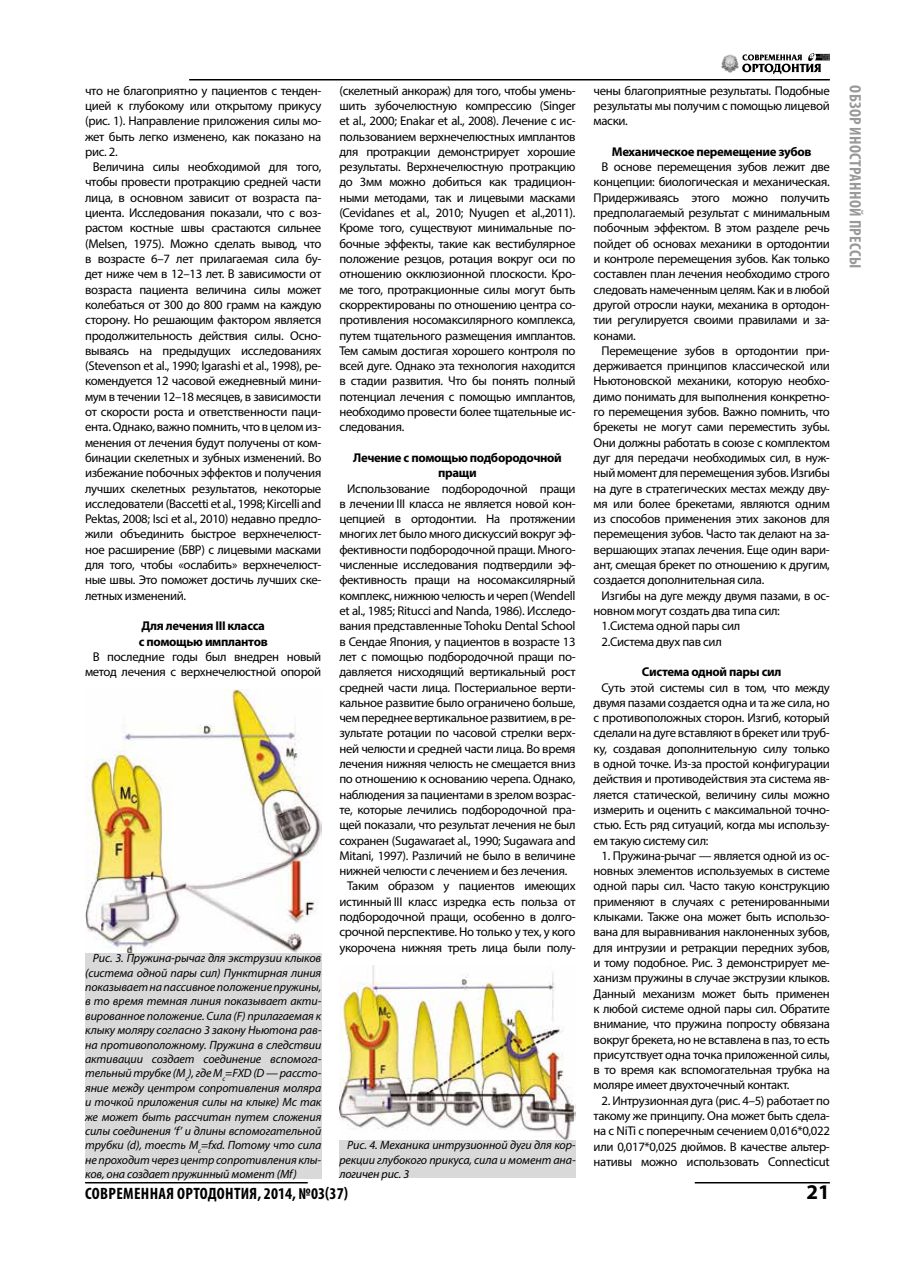
<style>
.page{position:relative;width:915px;height:1276px;background:#fff}
.page>*{position:absolute;margin:0;border:0;box-sizing:border-box;transform-origin:0 0}
.t1{font:700 21px "Myriad Pro";color:#000}
.t2{font:700 condensed 16.5px "Myriad Pro";letter-spacing:.02em;color:#000}
.t3{font:700 condensed 16.5px "Myriad Pro";letter-spacing:.02em;color:#999}
.t4{font:12.75px/15.3px "Myriad Pro";letter-spacing:-.025em;color:#000;text-align:justify}
.t5{font:700 12.75px/15.3px "Myriad Pro";letter-spacing:-.025em;color:#000}
.t6{font:italic 12px/14.4px "Myriad Pro";letter-spacing:-.01em;color:#000;text-align:justify}
</style>
<div class="page">
<hr style="left:189px;top:79px;width:640px;height:1px;background:#000">
<hr style="left:85px;top:1182px;width:222px;height:1px;background:#000">
<hr style="left:694px;top:1182px;width:135px;height:1px;background:#000">
<svg style="left:742px;top:53px;width:87px;height:21px"></svg>
<img style="left:721px;top:55px;width:16px;height:17px">
<img style="left:85px;top:690px;width:236px;height:263px">
<img style="left:339px;top:965px;width:236px;height:175px">
<div style="left:85px;top:953px;width:236px;height:225px;background:#d9d9d9"></div>
<div style="left:339px;top:1140px;width:236px;height:38px;background:#d9d9d9"></div>
<p class="t4" style="left:85px;top:82px;width:238px">что не благоприятно у пациентов с тенден&shy;цией к глубокому или открытому прикусу (рис. 1). Направление приложения силы мо&shy;жет быть легко изменено, как показано на рис. 2.</p>
<p class="t4" style="left:85px;top:159px;width:238px;text-indent:8px">Величина силы необходимой для того, чтобы провести протракцию средней части лица, в основном зависит от возраста па&shy;циента. Исследования показали, что с воз&shy;растом костные швы срастаются сильнее (Melsen, 1975). Можно сделать вывод, что в возрасте 6–7 лет прилагаемая сила бу&shy;дет ниже чем в 12–13 лет. В зависимости от возраста пациента величина силы может колебаться от 300 до 800 грамм на каждую сторону. Но решающим фактором является продолжительность действия силы. Осно&shy;вываясь на предыдущих исследованиях (Stevenson et al., 1990; Igarashi et al., 1998), ре&shy;комендуется 12 часовой ежедневный мини&shy;мум в течении 12–18 месяцев, в зависимости от скорости роста и ответственности паци&shy;ента. Однако, важно помнить, что в целом из&shy;менения от лечения будут получены от ком&shy;бинации скелетных и зубных изменений. Во избежание побочных эффектов и получения лучших скелетных результатов, некоторые исследователи (Baccetti et al., 1998; Kircelli and Pektas, 2008; Isci et al., 2010) недавно предло&shy;жили объединить быстрое верхнечелюст&shy;ное расширение (БВР) с лицевыми масками для того, чтобы «ослабить» верхнечелюст&shy;ные швы. Это поможет достичь лучших ске&shy;летных изменений.</p>
<p class="t5" style="left:139px;top:618px;width:130px">Для лечения III класса с помощью имплантов</p>
<p class="t4" style="left:85px;top:649px;width:238px;text-align:right">В последние годы был внедрен новый метод лечения с верхнечелюстной опорой</p>
<p class="t6" style="left:85px;top:950px;width:238px;text-indent:8px">Рис. 3. Пружина-рычаг для экструзии клыков (система одной пары сил) Пунктирная линия показывает на пассивное положение пружины, в то время темная линия показывает акти&shy;вированное положение. Сила (F) прилагаемая к клыку моляру согласно 3 закону Ньютона рав&shy;на противоположному. Пружина в следствии активации создает соединение вспомога&shy;тельный трубке (M<sub>c</sub>), где M<sub>c</sub>=FXD (D — рассто&shy;яние между центром сопротивления моляра и точкой приложения силы на клыке) Mc так же может быть рассчитан путем сложения силы соединения ‘f’ и длины вспомогательной трубки (d), тоесть M<sub>c</sub>=fxd. Потому что сила не проходит через центр сопротивления клы&shy;ков, она создает пружинный момент (Mf)</p>
<p class="t4" style="left:339px;top:82px;width:238px">(скелетный анкораж) для того, чтобы умень&shy;шить зубочелюстную компрессию (Singer et al., 2000; Enakar et al., 2008). Лечение с ис&shy;пользованием верхнечелюстных имплантов для протракции демонстрирует хорошие результаты. Верхнечелюстную протракцию до 3мм можно добиться как традицион&shy;ными методами, так и лицевыми масками (Cevidanes et al., 2010; Nyugen et al.,2011).<br>Кроме того, существуют минимальные по&shy;бочные эффекты, такие как вестибулярное положение резцов, ротация вокруг оси по отношению окклюзионной плоскости. Кро&shy;ме того, протракционные силы могут быть скорректированы по отношению центра со&shy;противления носомаксилярного комплекса, путем тщательного размещения имплантов.<br>Тем самым достигая хорошего контроля по всей дуге. Однако эта технология находится в стадии развития. Что бы понять полный потенциал лечения с помощью имплантов, необходимо провести более тщательные ис&shy;следования.</p>
<p class="t5" style="left:353px;top:449px;width:210px;text-align:center">Лечение с помощью подбородочной пращи</p>
<p class="t4" style="left:347px;top:480px;width:230px">Использование подбородочной пращи</p>
<p class="t4" style="left:339px;top:496px;width:238px">в лечении III класса не является новой кон-</p>
<p class="t4" style="left:339px;top:511px;width:238px">цепцией в ортодонтии. На протяжении</p>
<p class="t4" style="left:339px;top:526px;width:238px">многих лет было много дискуссий вокруг эф-</p>
<p class="t4" style="left:339px;top:541px;width:238px">фективности подбородочной пращи. Много-</p>
<p class="t4" style="left:339px;top:557px;width:238px">численные исследования подтвердили эф-</p>
<p class="t4" style="left:339px;top:572px;width:238px">фективность пращи на носомаксилярный</p>
<p class="t4" style="left:339px;top:587px;width:238px">комплекс, нижнюю челюсть и череп (Wendell</p>
<p class="t4" style="left:339px;top:603px;width:238px">et al., 1985; Ritucci and Nanda, 1986). Исследо-</p>
<p class="t4" style="left:339px;top:618px;width:238px">вания представленные Tohoku Dental School</p>
<p class="t4" style="left:339px;top:633px;width:238px">в Сендае Япония, у пациентов в возрасте 13</p>
<p class="t4" style="left:339px;top:649px;width:238px">лет с помощью подбородочной пращи по-</p>
<p class="t4" style="left:339px;top:664px;width:238px">давляется нисходящий вертикальный рост</p>
<p class="t4" style="left:339px;top:679px;width:238px">средней части лица. Постериальное верти-</p>
<p class="t4" style="left:339px;top:694px;width:238px">кальное развитие было ограничено больше,</p>
<p class="t4" style="left:339px;top:710px;width:238px">чем переднее вертикальное развитием, в ре-</p>
<p class="t4" style="left:339px;top:725px;width:238px">зультате ротации по часовой стрелки верх-</p>
<p class="t4" style="left:339px;top:740px;width:238px">ней челюсти и средней части лица. Во время</p>
<p class="t4" style="left:339px;top:756px;width:238px">лечения нижняя челюсть не смещается вниз</p>
<p class="t4" style="left:339px;top:771px;width:238px">по отношению к основанию черепа. Однако,</p>
<p class="t4" style="left:339px;top:786px;width:238px">наблюдения за пациентами в зрелом возрас-</p>
<p class="t4" style="left:339px;top:802px;width:238px">те, которые лечились подбородочной пра-</p>
<p class="t4" style="left:339px;top:817px;width:238px">щей показали, что результат лечения не был</p>
<p class="t4" style="left:339px;top:832px;width:238px">сохранен (Sugawaraet al., 1990; Sugawara and</p>
<p class="t4" style="left:339px;top:847px;width:238px">Mitani, 1997). Различий не было в величине</p>
<p class="t4" style="left:339px;top:863px;width:229px">нижней челюсти с лечением и без лечения.</p>
<p class="t4" style="left:347px;top:878px;width:230px">Таким образом у пациентов имеющих</p>
<p class="t4" style="left:339px;top:893px;width:238px">истинный III класс изредка есть польза от</p>
<p class="t4" style="left:339px;top:909px;width:238px">подбородочной пращи, особенно в долго-</p>
<p class="t4" style="left:339px;top:924px;width:238px">срочной перспективе. Но только у тех, у кого</p>
<p class="t4" style="left:339px;top:939px;width:238px">укорочена нижняя треть лица были полу-</p>
<p class="t6" style="left:339px;top:1138px;width:238px;text-indent:8px">Рис. 4. Механика интрузионной дуги для кор&shy;рекции глубокого прикуса, сила и момент ана&shy;логичен рис. 3</p>
<p class="t2" style="left:85px;top:1182px;width:264px">СОВРЕМЕННАЯ ОРТОДОНТИЯ, 2014, №03(37)</p>
<p class="t4" style="left:593px;top:82px;width:238px">чены благоприятные результаты. Подобные результаты мы получим с помощью лицевой маски.</p>
<p class="t5" style="left:611px;top:143px;width:201px">Механическое перемещение зубов</p>
<p class="t4" style="left:593px;top:159px;width:238px;text-indent:8px">В основе перемещения зубов лежит две концепции: биологическая и механическая.<br>Придерживаясь этого можно получить предполагаемый результат с минимальным побочным эффектом. В этом разделе речь пойдет об основах механики в ортодонтии и контроле перемещения зубов. Как только составлен план лечения необходимо строго следовать намеченным целям. Как и в любой другой отросли науки, механика в ортодон&shy;тии регулируется своими правилами и за&shy;конами.</p>
<p class="t4" style="left:593px;top:343px;width:238px;text-indent:8px">Перемещение зубов в ортодонтии при&shy;держивается принципов классической или Ньютоновской механики, которую необхо&shy;димо понимать для выполнения конкретно&shy;го перемещения зубов. Важно помнить, что брекеты не могут сами переместить зубы.<br>Они должны работать в союзе с комплектом дуг для передачи необходимых сил, в нуж&shy;ный момент для перемещения зубов. Изгибы на дуге в стратегических местах между дву&shy;мя или более брекетами, являются одним из способов применения этих законов для перемещения зубов. Часто так делают на за&shy;вершающих этапах лечения. Еще один вари&shy;ант, смещая брекет по отношению к другим, создается дополнительная сила.</p>
<p class="t4" style="left:601px;top:587px;width:230px">Изгибы на дуге между двумя пазами, в ос-</p>
<p class="t4" style="left:593px;top:603px;width:188px">новном могут создать два типа сил:</p>
<p class="t4" style="left:601px;top:618px;width:140px">1.Система одной пары сил</p>
<p class="t4" style="left:601px;top:633px;width:122px">2.Система двух пав сил</p>
<p class="t5" style="left:641px;top:664px;width:141px">Система одной пары сил</p>
<p class="t4" style="left:593px;top:679px;width:238px;text-indent:8px">Суть этой системы сил в том, что между двумя пазами создается одна и та же сила, но с противоположных сторон. Изгиб, который сделали на дуге вставляют в брекет или труб&shy;ку, создавая дополнительную силу только в одной точке. Из-за простой конфигурации действия и противодействия эта система яв&shy;ляется статической, величину силы можно измерить и оценить с максимальной точно&shy;стью. Есть ряд ситуаций, когда мы использу&shy;ем такую систему сил:</p>
<p class="t4" style="left:593px;top:847px;width:238px;text-indent:8px">1. Пружина-рычаг — является одной из ос&shy;новных элементов используемых в системе одной пары сил. Часто такую конструкцию применяют в случаях с ретенированными клыками. Также она может быть использо&shy;вана для выравнивания наклоненных зубов, для интрузии и ретракции передних зубов, и тому подобное. Рис. 3 демонстрирует ме&shy;ханизм пружины в случае экструзии клыков.<br>Данный механизм может быть применен к любой системе одной пары сил. Обратите внимание, что пружина попросту обвязана вокруг брекета, но не вставлена в паз, то есть присутствует одна точка приложенной силы, в то время как вспомогательная трубка на моляре имеет двухточечный контакт.</p>
<p class="t4" style="left:593px;top:1092px;width:238px;text-indent:8px">2. Интрузионная дуга (рис. 4–5) работает по такому же принципу. Она может быть сдела&shy;на с NiTi с поперечным сечением 0,016*0,022 или 0,017*0,025 дюймов. В качестве альтер&shy;нативы можно использовать Connecticut</p>
<h1 class="t1" style="left:806px;top:1178px;width:25px">21</h1>
<p class="t3" style="left:865px;top:85px;width:184px;rotate:90deg">ОБЗОР ИНОСТРАННОЙ ПРЕССЫ</p>
</div>
